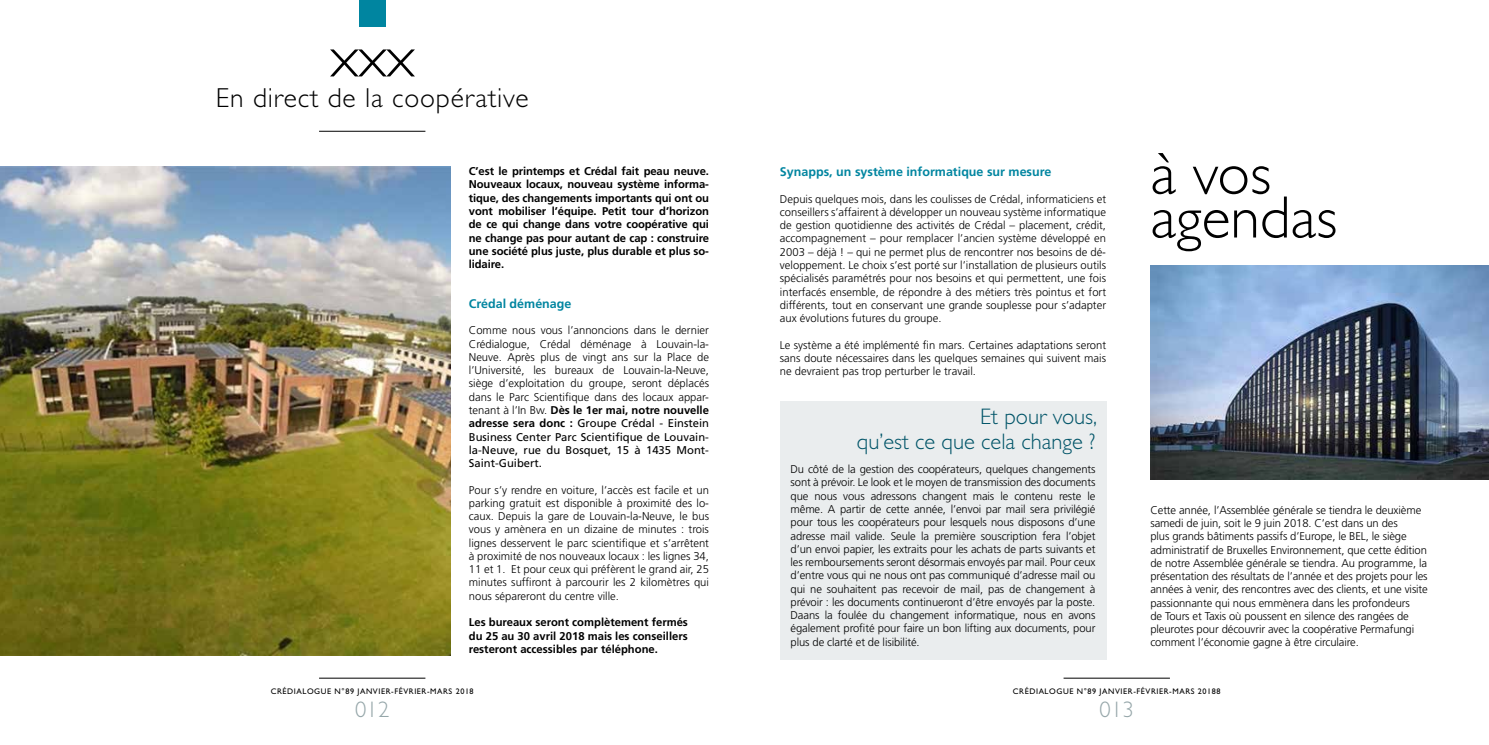
<style>
.page{position:relative;width:1489px;height:745px;background:#fff}
.page>*{position:absolute;margin:0;border:0;box-sizing:border-box;transform-origin:0 0}
.t1{font:300 60px/43.8px "Gill Sans Std";color:#000}
.t2{font:300 27.5px "Gill Sans Std";letter-spacing:.03em;color:#000}
.t3{font:300 22.5px/25px "Gill Sans Std";color:#005468;text-align:right}
.t4{font:300 22.5px "Gill Sans Std";letter-spacing:.01em;color:#95a6a9}
.t5{font:700 12.5px "Frutiger LT Std";color:#0085a0}
.t6{font:300 11.25px/13.2px "Frutiger LT Std";letter-spacing:-.01em;color:#000;text-align:justify}
.t7{font:700 11.25px/13.2px "Frutiger LT Std";letter-spacing:-.01em;color:#000;text-align:justify}
.t8{font:8.12px "Gill Sans Std";letter-spacing:.07em;color:#000}
.s1{font-weight:700}
.s2{font-weight:400}
</style>
<div class="page">
<hr style="left:319px;top:677px;width:106px;height:1px;background:#000">
<hr style="left:1063px;top:677px;width:106px;height:1px;background:#000">
<div style="left:359px;top:0;width:26px;height:27px;background:#0085a0"></div>
<hr style="left:319px;top:131px;width:106px;height:1px;background:#000">
<div style="left:780px;top:400px;width:326px;height:259px;background:#eaedee"></div>
<img style="left:0;top:167px;width:450px;height:488px">
<img style="left:1150px;top:265px;width:338px;height:214px">
<h1 class="t1" style="left:330px;top:35px;width:87px">xxx</h1>
<h2 class="t2" style="left:216px;top:83px;width:314px">En direct de la coopérative</h2>
<p class="t7" style="left:469px;top:164px;width:242px">C’est le printemps et Crédal fait peau neuve.<br>Nouveaux locaux, nouveau système informa&shy;tique, des changements importants qui ont ou vont mobiliser l’équipe. Petit tour d’horizon de ce qui change dans votre coopérative qui ne change pas pour autant de cap : construire une société plus juste, plus durable et plus so&shy;lidaire.</p>
<p class="t5" style="left:469px;top:296px;width:104px">Crédal déménage</p>
<p class="t6" style="left:469px;top:324px;width:242px">Comme nous vous l’annoncions dans le dernier Crédialogue, Crédal déménage à Louvain-la-Neuve. Après plus de vingt ans sur la Place de l’Université, les bureaux de Louvain-la-Neuve, siège d’exploitation du groupe, seront déplacés dans le Parc Scientifique dans des locaux appar&shy;tenant à l’In Bw. <span class="s1">Dès le 1er mai, notre nouvelle adresse sera donc :</span> <span class="s2">Groupe Crédal - Einstein Business Center Parc Scientifique de Louvain&shy;la-Neuve, rue du Bosquet, 15 à 1435 Mont-Saint-Guibert.</span></p>
<p class="t6" style="left:469px;top:483px;width:242px">Pour s’y rendre en voiture, l’accès est facile et un parking gratuit est disponible à proximité des lo&shy;caux. Depuis la gare de Louvain-la-Neuve, le bus vous y amènera en un dizaine de minutes : trois lignes desservent le parc scientifique et s’arrêtent à proximité de nos nouveaux locaux : les lignes 34, 11 et 1. Et pour ceux qui préfèrent le grand air, 25 minutes suffiront à parcourir les 2 kilomètres qui nous sépareront du centre ville.</p>
<p class="t7" style="left:469px;top:615px;width:221px">Les bureaux seront complètement fermés du 25 au 30 avril 2018 mais les conseillers resteront accessibles par téléphone.</p>
<p class="t8" style="left:271px;top:686px;width:204px">CRÉDIALOGUE N°89 JANVIER-FÉVRIER-MARS 2018</p>
<h3 class="t4" style="left:355px;top:696px;width:36px">012</h3>
<p class="t5" style="left:780px;top:164px;width:273px">Synapps, un système informatique sur mesure</p>
<p class="t6" style="left:780px;top:192px;width:328px">Depuis quelques mois, dans les coulisses de Crédal, informaticiens et conseillers s’affairent à développer un nouveau système informatique de gestion quotidienne des activités de Crédal – placement, crédit, accompagnement – pour remplacer l’ancien système développé en 2003 – déjà ! – qui ne permet plus de rencontrer nos besoins de dé&shy;veloppement. Le choix s’est porté sur l’installation de plusieurs outils spécialisés paramétrés pour nos besoins et qui permettent, une fois interfacés ensemble, de répondre à des métiers très pointus et fort différents, tout en conservant une grande souplesse pour s’adapter aux évolutions futures du groupe.</p>
<p class="t6" style="left:780px;top:338px;width:328px">Le système a été implémenté fin mars. Certaines adaptations seront sans doute nécessaires dans les quelques semaines qui suivent mais ne devraient pas trop perturber le travail.</p>
<h3 class="t3" style="left:856px;top:404px;width:242px">Et pour vous,<br>qu’est ce que cela change ?</h3>
<p class="t6" style="left:790px;top:462px;width:306px">Du côté de la gestion des coopérateurs, quelques changements sont à prévoir. Le look et le moyen de transmission des documents que nous vous adressons changent mais le contenu reste le même. A partir de cette année, l’envoi par mail sera privilégié pour tous les coopérateurs pour lesquels nous disposons d’une adresse mail valide. Seule la première souscription fera l’objet d’un envoi papier, les extraits pour les achats de parts suivants et les remboursements seront désormais envoyés par mail. Pour ceux d’entre vous qui ne nous ont pas communiqué d’adresse mail ou qui ne souhaitent pas recevoir de mail, pas de changement à prévoir : les documents continueront d’être envoyés par la poste.<br>Daans la foulée du changement informatique, nous en avons également profité pour faire un bon lifting aux documents, pour plus de clarté et de lisibilité.</p>
<h1 class="t1" style="left:1150px;top:152px;width:188px">à vos agendas</h1>
<p class="t6" style="left:1150px;top:503px;width:279px;text-align:left">Cette année, l’Assemblée générale se tiendra le deuxième samedi de juin, soit le 9 juin 2018. C’est dans un des<br>plus grands bâtiments passifs d’Europe, le BEL, le siège administratif de Bruxelles Environnement, que cette édition de notre Assemblée générale se tiendra. Au programme, la présentation des résultats de l’année et des projets pour les années à venir, des rencontres avec des clients, et une visite passionnante qui nous emmènera dans les profondeurs<br>de Tours et Taxis où poussent en silence des rangées de pleurotes pour découvrir avec la coopérative Permafungi comment l’économie gagne à être circulaire.</p>
<p class="t8" style="left:1012px;top:686px;width:209px">CRÉDIALOGUE N°89 JANVIER-FÉVRIER-MARS 20188</p>
<h3 class="t4" style="left:1099px;top:696px;width:36px">013</h3>
</div>
